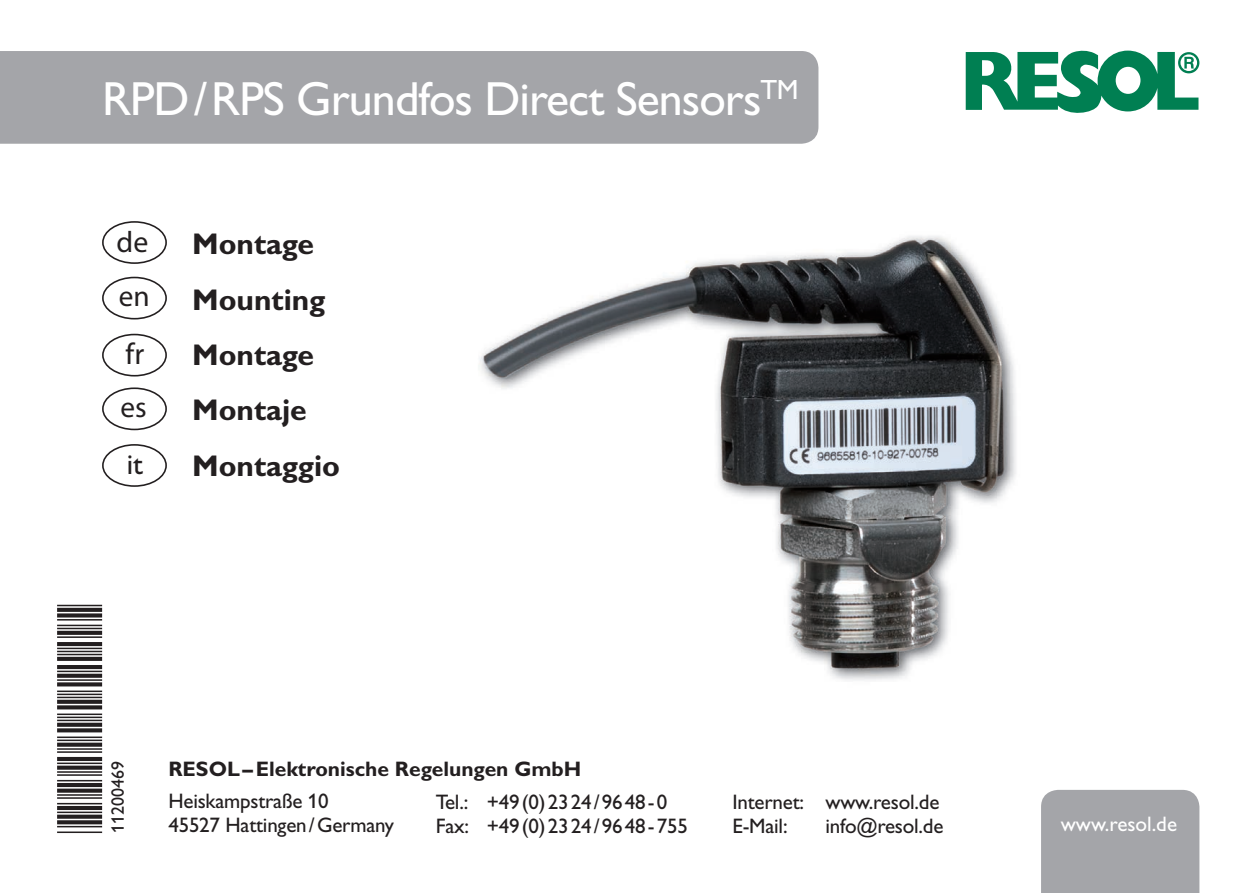
<style>
.page{position:relative;width:1259px;height:893px;background:#fff}
.page>*{position:absolute;margin:0;border:0;box-sizing:border-box;transform-origin:0 0}
.t1{font:60px "Free 3 of 9 Extended";color:#231f20}
.t2{font:48px "Gill Alt One";letter-spacing:-.02em;color:#fff}
.t3{font:700 30px "Gill Alt One";color:#231f20}
.t4{font:30px "Myriad";color:#231f20}
.t5{font:29.7px "Myriad";color:#231f20}
.t6{font:29.1px "Myriad";color:#231f20}
.t7{font:29.1px "Myriad Pro";color:#231f20}
.t8{font:29.1px "Gill Alt One";color:#231f20}
.t9{font:21px/24px "Gill Alt One";letter-spacing:-.01em;color:#231f20}
.t10{font:700 21px "Gill Alt One";color:#231f20}
.t11{font:21px "Gill Alt One";color:#fff}
.t12{font:18px "Gill Alt One";color:#231f20}
</style>
<div class="page">
<div style="left:1041px;top:790px;width:158px;height:103px;background:#a4a5a9"></div>
<svg style="left:965px;top:51px;width:234px;height:62px"></svg>
<div style="left:0;top:51px;width:818px;height:93px;background:#a4a5a9"></div>
<div style="left:102px;top:221px;width:65px;height:43px;border:2px solid #231f20;border-radius:50%"></div>
<div style="left:102px;top:277px;width:65px;height:42px;border:2px solid #231f20;border-radius:50%"></div>
<div style="left:102px;top:334px;width:65px;height:42px;border:2px solid #231f20;border-radius:50%"></div>
<div style="left:102px;top:388px;width:65px;height:42px;border:2px solid #231f20;border-radius:50%"></div>
<div style="left:102px;top:444px;width:65px;height:43px;border:2px solid #231f20;border-radius:50%"></div>
<img style="left:479px;top:236px;width:537px;height:445px">
<h2 class="t2" style="left:102px;top:71px;width:698px">RPD/RPS Grundfos Direct Sensors<sup>TM</sup></h2>
<h3 class="t5" style="left:117px;top:227px;width:33px">de</h3>
<h3 class="t3" style="left:192px;top:226px;width:123px">Montage</h3>
<h3 class="t6" style="left:119px;top:282px;width:32px">en</h3>
<h3 class="t3" style="left:192px;top:282px;width:135px">Mounting</h3>
<h3 class="t4" style="left:126px;top:339px;width:20px">fr</h3>
<h3 class="t3" style="left:192px;top:337px;width:123px">Montage</h3>
<h3 class="t7" style="left:120px;top:389px;width:28px">es</h3>
<h3 class="t3" style="left:192px;top:393px;width:116px">Montaje</h3>
<h3 class="t8" style="left:127px;top:448px;width:18px">it</h3>
<h3 class="t3" style="left:192px;top:448px;width:149px">Montaggio</h3>
<h1 class="t1" style="left:46px;top:833px;width:231px;rotate:-90deg">*11200469*</h1>
<p class="t12" style="left:107px;top:833px;width:73px;rotate:-90deg">11200469</p>
<p class="t10" style="left:168px;top:756px;width:414px">RESOL–Elektronische Regelungen GmbH</p>
<p class="t9" style="left:168px;top:789px;width:227px">Heiskampstraße 10<br>45527 Hattingen/Germany</p>
<p class="t9" style="left:436px;top:790px;width:254px">Tel.: +49(0)2324/9648-0<br>Fax: +49(0)2324/9648-755</p>
<p class="t9" style="left:732px;top:790px;width:208px">Internet: www.resol.de<br>E-Mail:</p>
<p class="t9" style="left:825px;top:814px;width:120px">info@resol.de</p>
<p class="t11" style="left:1060px;top:812px;width:118px">www.resol.de</p>
</div>
